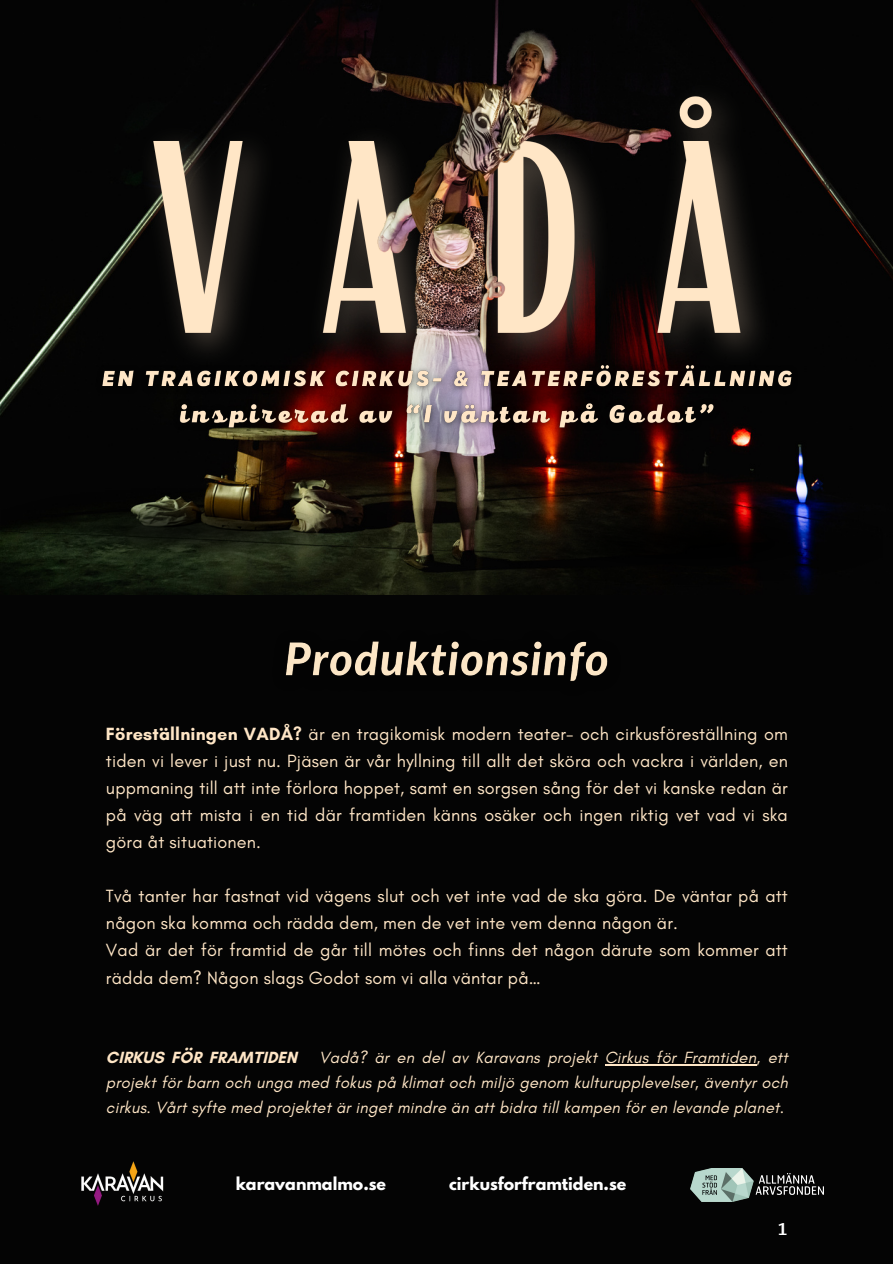
<style>
.page{position:relative;width:893px;height:1264px;background:#fff}
.page>*{position:absolute;margin:0;border:0;box-sizing:border-box;transform-origin:0 0}
.t1{font:22.5px "Trocchi";color:#fff}
.t2{font:18px/27px "Glacial Indifference";letter-spacing:.01em;color:#ffe6c6;text-align:justify}
.t3{font:italic 16.5px/24.8px "Glacial Indifference";letter-spacing:.01em;color:#ffe6c6;text-align:justify}
.t4{font:700 16.5px "Glacial Indifference";letter-spacing:.01em;color:#ffe6c6}
.t5{font:700 15.75px "League Spartan";color:#fff}
.s1{font-weight:700}
</style>
<div class="page">
<div style="left:0;top:0;width:892px;height:1263px;background:#040404"></div>
<img style="left:1px;top:6px;width:891px;height:588px">
<img style="left:690px;top:1168px;width:133px;height:33px">
<img style="left:81px;top:1161px;width:83px;height:45px">
<img style="left:121px;top:65px;width:694px;height:321px">
<img style="left:325px;top:0;width:376px;height:594px">
<img style="left:1px;top:486px;width:385px;height:85px">
<img style="left:497px;top:501px;width:385px;height:86px">
<img style="left:91px;top:354px;width:712px;height:85px">
<hr style="left:604px;top:1064px;width:152px;height:1px;background:#ffe6c6">
<img style="left:286px;top:641px;width:322px;height:40px">
<h4 class="t2" style="left:106px;top:720px;width:683px"><span class="s1">Föreställningen VADÅ?</span> är en tragikomisk modern teater- och cirkusföreställning om tiden vi lever i just nu. Pjäsen är vår hyllning till allt det sköra och vackra i världen, en uppmaning till att inte förlora hoppet, samt en sorgsen sång för det vi kanske redan är på väg att mista i en tid där framtiden känns osäker och ingen riktig vet vad vi ska göra åt situationen.</h4>
<h4 class="t2" style="left:106px;top:882px;width:683px;text-align:left">Två tanter har fastnat vid vägens slut och vet inte vad de ska göra. De väntar på att någon ska komma och rädda dem, men de vet inte vem denna någon är.<br>Vad är det för framtid de går till mötes och finns det någon därute som kommer att rädda dem? Någon slags Godot som vi alla väntar på…</h4>
<h4 class="t4" style="left:106px;top:1047px;width:192px">CIRKUS FÖR FRAMTIDEN</h4>
<h4 class="t3" style="left:106px;top:1045px;width:683px;text-indent:213px">Vadå? är en del av Karavans projekt Cirkus för Framtiden, ett projekt för barn och unga med fokus på klimat och miljö genom kulturupplevelser, äventyr och cirkus. Vårt syfte med projektet är inget mindre än att bidra till kampen för en levande planet.</h4>
<p class="t5" style="left:236px;top:1175px;width:152px">karavanmalmo.se</p>
<p class="t5" style="left:449px;top:1175px;width:179px">cirkusforframtiden.se</p>
<p class="t1" style="left:777px;top:1211px;width:10px">1</p>
</div>
